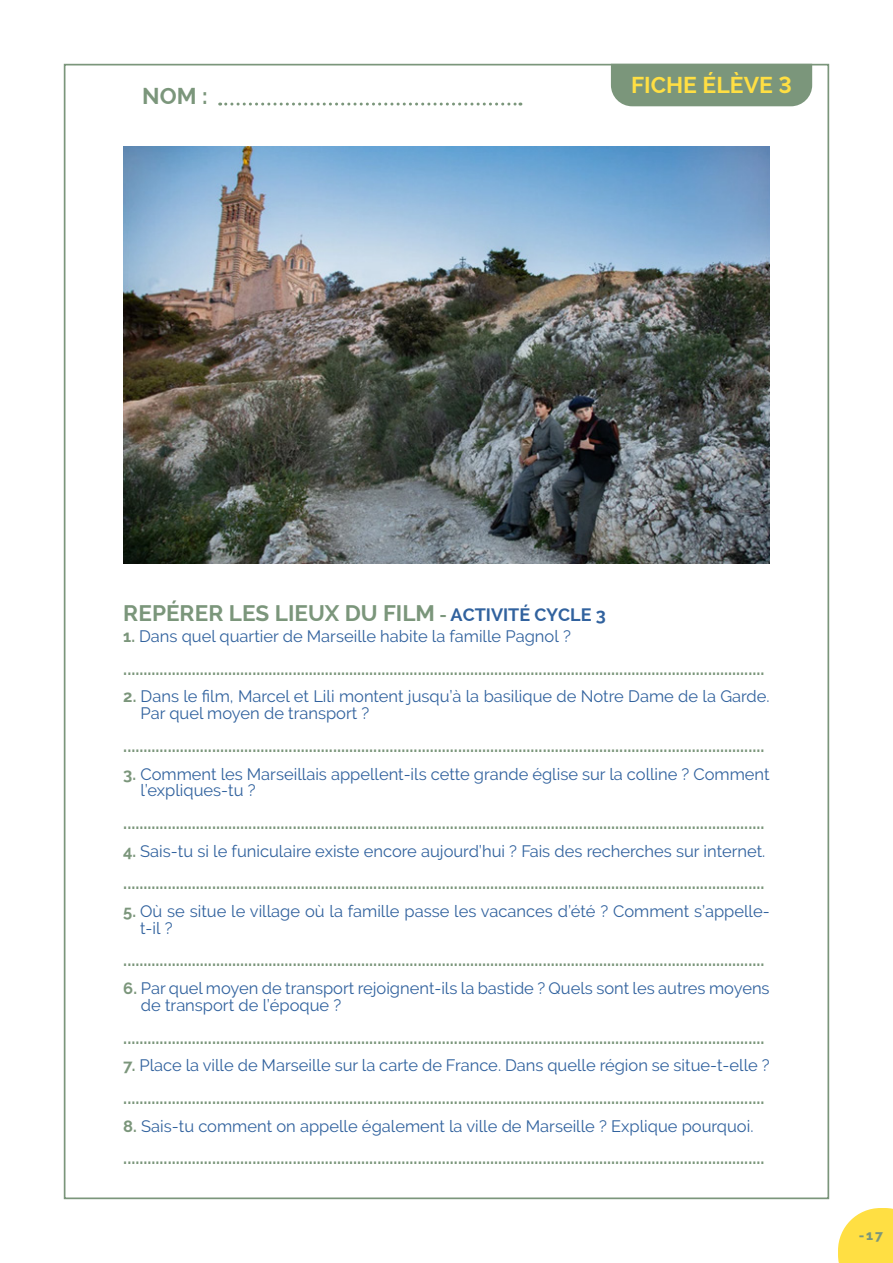
<style>
.page{position:relative;width:893px;height:1263px;background:#fff}
.page>*{position:absolute;margin:0;border:0;box-sizing:border-box;transform-origin:0 0}
.t1{font:700 22.95px "Raleway";color:#ffdf43}
.t2{font:700 22.95px "Raleway";color:#7b967b}
.t3{font:700 22.5px "Raleway";color:#7b967b}
.t4{font:700 18px "Raleway";color:#7b967b}
.t5{font:16.5px/16.8px "Raleway";color:#31629e}
.t6{font:800 13.5px "Raleway";color:#7b967b}
.s1{font-size:18px}
.s2{font-size:18px;color:#31629e}
.s3{font-weight:700;color:#7b967b}
</style>
<div class="page">
<div style="left:611px;top:64px;width:201px;height:42px;background:#7b967b"></div>
<svg style="left:220px;top:103px;width:301px;height:3px"></svg>
<img style="left:123px;top:146px;width:647px;height:417px">
<svg style="left:838px;top:1208px;width:55px;height:55px;background:#ffe35b"></svg>
<p class="t2" style="left:142px;top:83px;width:67px">NOM :</p>
<p class="t1" style="left:631px;top:71px;width:162px">FICHE ÉLÈVE 3</p>
<p class="t3" style="left:123px;top:600px;width:484px">REPÉRER LES LIEUX DU FILM <span class="s1">-</span> <span class="s2">ACTIVITÉ CYCLE 3</span></p>
<p class="t5" style="left:123px;top:628px;width:449px"><span class="s3">1.</span> Dans quel quartier de Marseille habite la famille Pagnol ?</p>
<p class="t4" style="left:123px;top:658px;width:643px">...............................................................................................................................................................</p>
<p class="t5" style="left:141px;top:688px;width:631px;text-indent:-17px"><span class="s3">2.</span> Dans le film, Marcel et Lili montent jusqu’à la basilique de Notre Dame de la Garde.<br>Par quel moyen de transport ?</p>
<p class="t4" style="left:123px;top:735px;width:643px">...............................................................................................................................................................</p>
<p class="t5" style="left:140px;top:765px;width:631px;text-indent:-17px"><span class="s3">3.</span> Comment les Marseillais appellent-ils cette grande église sur la colline ? Comment l’expliques-tu ?</p>
<p class="t4" style="left:123px;top:812px;width:643px">...............................................................................................................................................................</p>
<p class="t5" style="left:123px;top:842px;width:643px"><span class="s3">4.</span> Sais-tu si le funiculaire existe encore aujourd’hui ? Fais des recherches sur internet.</p>
<p class="t4" style="left:123px;top:873px;width:643px">...............................................................................................................................................................</p>
<p class="t5" style="left:140px;top:903px;width:631px;text-indent:-17px"><span class="s3">5.</span> Où se situe le village où la famille passe les vacances d’été ? Comment s’appelle&shy;t-il ?</p>
<p class="t4" style="left:123px;top:950px;width:643px">...............................................................................................................................................................</p>
<p class="t5" style="left:141px;top:980px;width:630px;text-indent:-18px"><span class="s3">6.</span> Par quel moyen de transport rejoignent-ils la bastide ? Quels sont les autres moyens de transport de l’époque ?</p>
<p class="t4" style="left:123px;top:1027px;width:643px">...............................................................................................................................................................</p>
<p class="t5" style="left:123px;top:1057px;width:648px"><span class="s3">7.</span> Place la ville de Marseille sur la carte de France. Dans quelle région se situe-t-elle ?</p>
<p class="t4" style="left:123px;top:1087px;width:643px">...............................................................................................................................................................</p>
<p class="t5" style="left:123px;top:1117px;width:632px"><span class="s3">8.</span> Sais-tu comment on appelle également la ville de Marseille ? Explique pourquoi.</p>
<p class="t4" style="left:123px;top:1147px;width:643px">...............................................................................................................................................................</p>
<p class="t6" style="left:859px;top:1227px;width:26px">-17</p>
</div>
